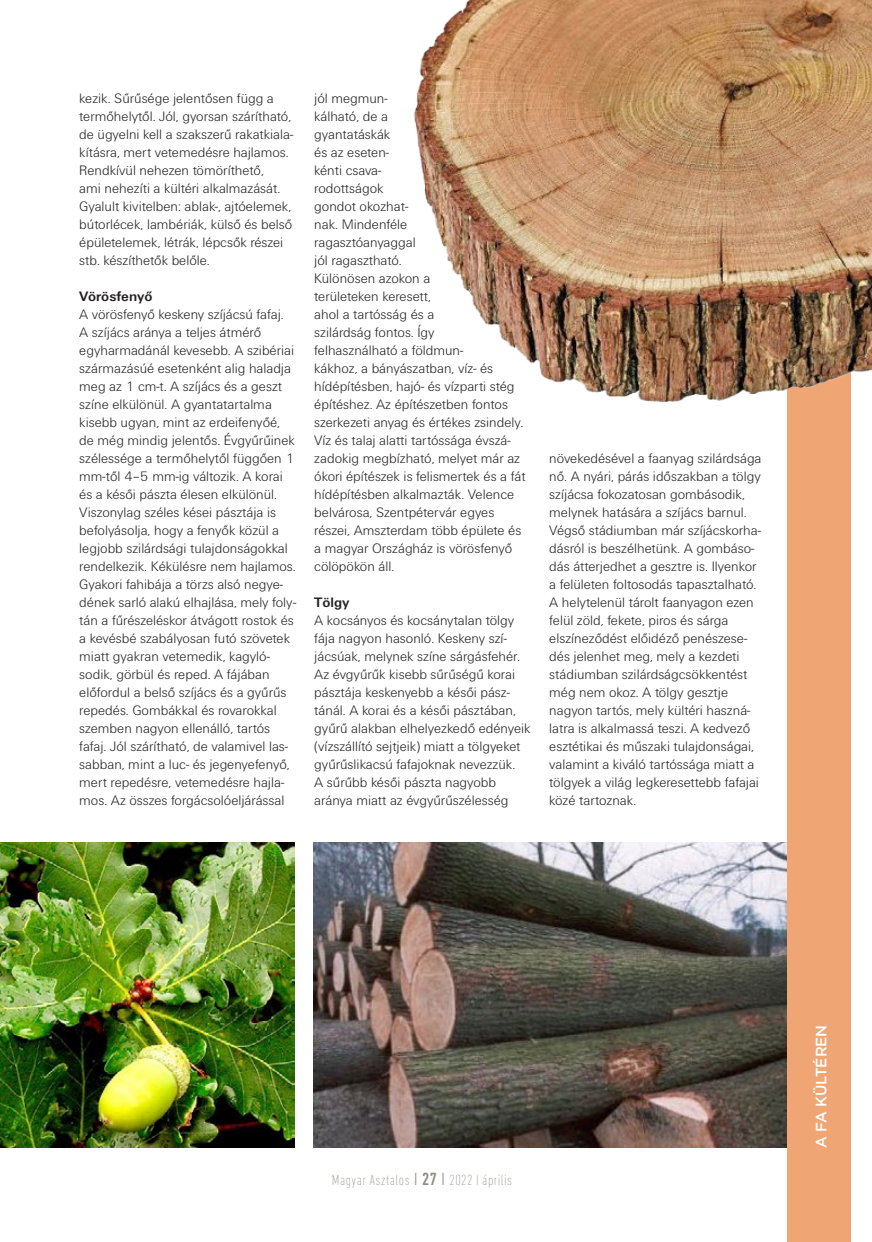
<style>
.page{position:relative;width:872px;height:1242px;background:#fff}
.page>*{position:absolute;margin:0;border:0;box-sizing:border-box;transform-origin:0 0}
.t1{font:200 condensed 15px "DIN Next LT Pro";letter-spacing:.03em;color:#8f8c82}
.t2{font:500 15px "Gotham";color:#fff}
.Kenyér{font:14.25px/18px "U001 Lig";color:#231f20}
.Kenyér-2{font:700 14.25px "U001";color:#231f20}
.s1{font-weight:300;font-size:18px}
.s2{font-weight:500;font-size:18px}
</style>
<div class="page">
<div style="left:787px;top:0;width:63px;height:1242px;background:#f0a574"></div>
<img style="left:414px;top:0;width:458px;height:533px">
<img style="left:1px;top:842px;width:293px;height:305px">
<img style="left:313px;top:842px;width:474px;height:305px">
<p class="Kenyér" style="left:79px;top:90px;width:215px">kezik. Sűrűsége jelentősen függ a termőhelytől. Jól, gyorsan szárítható, de ügyelni kell a szakszerű rakatkiala&shy;kításra, mert vetemedésre hajlamos.<br>Rendkívül nehezen tömöríthető,<br>ami nehezíti a kültéri alkalmazását.<br>Gyalult kivitelben: ablak-, ajtóelemek, bútorlécek, lambériák, külső és belső épületelemek, létrák, lépcsők részei stb. készíthetők belőle.</p>
<p class="Kenyér-2" style="left:79px;top:288px;width:75px">Vörösfenyő</p>
<p class="Kenyér" style="left:79px;top:306px;width:218px">A vörösfenyő keskeny szíjácsú fafaj.<br>A szíjács aránya a teljes átmérő egyharmadánál kevesebb. A szibériai származásúé esetenként alig haladja meg az 1 cm-t. A szíjács és a geszt színe elkülönül. A gyantatartalma kisebb ugyan, mint az erdeifenyőé, de még mindig jelentős. Évgyűrűinek szélessége a termőhelytől függően 1 mm-től 4–5 mm-ig változik. A korai és a késői pászta élesen elkülönül.<br>Viszonylag széles kései pásztája is befolyásolja, hogy a fenyők közül a legjobb szilárdsági tulajdonságokkal rendelkezik. Kékülésre nem hajlamos.<br>Gyakori fahibája a törzs alsó negye&shy;dének sarló alakú elhajlása, mely foly&shy;tán a fűrészeléskor átvágott rostok és a kevésbé szabályosan futó szövetek miatt gyakran vetemedik, kagyló&shy;sodik, görbül és reped. A fájában előfordul a belső szíjács és a gyűrűs repedés. Gombákkal és rovarokkal szemben nagyon ellenálló, tartós fafaj. Jól szárítható, de valamivel las&shy;sabban, mint a luc- és jegenyefenyő, mert repedésre, vetemedésre hajla&shy;mos. Az összes forgácsolóeljárással</p>
<p class="Kenyér" style="left:314px;top:90px;width:213px">jól megmun-<br>kálható, de a<br>gyantatáskák<br>és az eseten-<br>kénti csava-<br>rodottságok<br>gondot okozhat-<br>nak. Mindenféle<br>ragasztóanyaggal<br>jól ragasztható.<br>Különösen azokon a<br>területeken keresett,<br>ahol a tartósság és a<br>szilárdság fontos. Így<br>felhasználható a földmun-<br>kákhoz, a bányászatban, víz- és hídépítésben, hajó- és vízparti stég építéshez. Az építészetben fontos szerkezeti anyag és értékes zsindely.<br>Víz és talaj alatti tartóssága évszá&shy;zadokig megbízható, melyet már az ókori építészek is felismertek és a fát hídépítésben alkalmazták. Velence belvárosa, Szentpétervár egyes részei, Amszterdam több épülete és a magyar Országház is vörösfenyő cölöpökön áll.</p>
<p class="Kenyér-2" style="left:314px;top:594px;width:37px">Tölgy</p>
<p class="Kenyér" style="left:314px;top:612px;width:218px">A kocsányos és kocsánytalan tölgy fája nagyon hasonló. Keskeny szí&shy;jácsúak, melynek színe sárgásfehér.<br>Az évgyűrűk kisebb sűrűségű korai pásztája keskenyebb a késői pász&shy;tánál. A korai és a késői pásztában, gyűrű alakban elhelyezkedő edényeik (vízszállító sejtjeik) miatt a tölgyeket gyűrűslikacsú fafajoknak nevezzük.<br>A sűrűbb késői pászta nagyobb aránya miatt az évgyűrűszélesség</p>
<p class="Kenyér" style="left:549px;top:450px;width:214px">növekedésével a faanyag szilárdsága nő. A nyári, párás időszakban a tölgy szíjácsa fokozatosan gombásodik, melynek hatására a szíjács barnul.<br>Végső stádiumban már szíjácskorha&shy;dásról is beszélhetünk. A gombáso&shy;dás átterjedhet a gesztre is. Ilyenkor a felületen foltosodás tapasztalható.<br>A helytelenül tárolt faanyagon ezen felül zöld, fekete, piros és sárga elszíneződést előidéző penészese&shy;dés jelenhet meg, mely a kezdeti stádiumban szilárdságcsökkentést még nem okoz. A tölgy gesztje nagyon tartós, mely kültéri haszná&shy;latra is alkalmassá teszi. A kedvező esztétikai és műszaki tulajdonságai, valamint a kiváló tartóssága miatt a tölgyek a világ legkeresettebb fafajai közé tartoznak.</p>
<p class="t1" style="left:332px;top:1171px;width:182px">Magyar Asztalos <span class="s1">I</span> <span class="s2">27</span> <span class="s1">I</span> 2022 I április</p>
<p class="t2" style="left:811px;top:1148px;width:125px;rotate:-90deg">A FA KÜLTÉREN</p>
</div>
